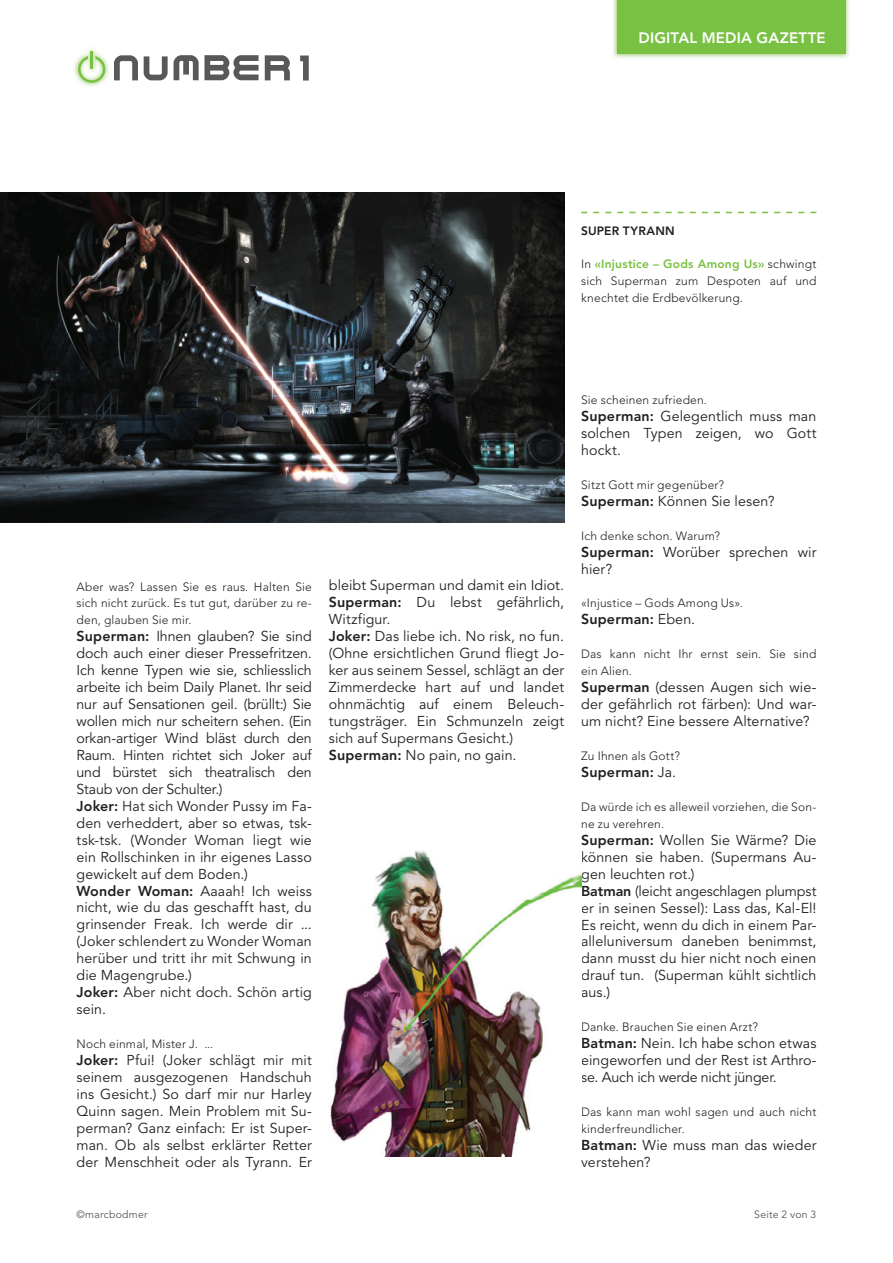
<style>
.page{position:relative;width:893px;height:1263px;background:#fff}
.page>*{position:absolute;margin:0;border:0;box-sizing:border-box;transform-origin:0 0}
.t1{font:800 15px "Avenir";letter-spacing:.01em;color:#fff}
.t2{font:14.25px/17px "Avenir";letter-spacing:.005em;color:#231f20}
.t3{font:800 14.25px "Avenir";letter-spacing:.015em;color:#231f20}
.t4{font:300 12px/17px "Avenir";letter-spacing:.015em;color:#231f20}
.t5{font:800 12px "Avenir";letter-spacing:.015em;color:#231f20}
.t6{font:10.5px "Avenir";letter-spacing:.02em;color:#57585a}
.s1{font-weight:800;color:#79c142}
.s2{font-weight:800}
.s3{font-weight:400}
</style>
<div class="page">
<svg style="left:581px;top:212px;width:235px;height:1px"></svg>
<svg style="left:114px;top:55px;width:24px;height:25px"></svg>
<svg style="left:144px;top:56px;width:24px;height:24px"></svg>
<svg style="left:265px;top:55px;width:25px;height:25px"></svg>
<svg style="left:174px;top:55px;width:85px;height:25px"></svg>
<img style="left:74px;top:59px;width:35px;height:28px">
<svg style="left:78px;top:49px;width:27px;height:34px"></svg>
<svg style="left:300px;top:56px;width:9px;height:25px"></svg>
<img style="left:0;top:192px;width:564px;height:331px">
<img style="left:613px;top:0;width:236px;height:58px">
<div style="left:617px;top:0;width:229px;height:54px;background:#79c142"></div>
<img style="left:330px;top:850px;width:251px;height:307px">
<p class="t1" style="left:638px;top:29px;width:189px">DIGITAL MEDIA GAZETTE</p>
<p class="t5" style="left:581px;top:223px;width:95px">SUPER TYRANN</p>
<p class="t4" style="left:581px;top:256px;width:237px;text-align:justify">In <span class="s1">«Injustice – Gods Among Us»</span> schwingt sich Superman zum Despoten auf und knechtet die Erdbevölkerung.</p>
<p class="t4" style="left:77px;top:578px;width:237px;text-align:justify">Aber was? Lassen Sie es raus. Halten Sie sich nicht zurück. Es tut gut, darüber zu re&shy;den, glauben Sie mir.</p>
<p class="t2" style="left:77px;top:628px;width:237px"><span class="s2">Superman:</span> Ihnen glauben? Sie sind doch auch einer dieser Pressefritzen.<br>Ich kenne Typen wie sie, schliesslich arbeite ich beim Daily Planet. Ihr seid nur auf Sensationen geil. (brüllt:) Sie wollen mich nur scheitern sehen. (Ein orkan-artiger Wind bläst durch den<br>Raum. Hinten richtet sich Joker auf und bürstet sich theatralisch den<br>Staub von der Schulter.)<br><span class="s2">Joker:</span> Hat sich Wonder Pussy im Fa&shy;den verheddert, aber so etwas, tsk&shy;tsk-tsk. (Wonder Woman liegt wie ein Rollschinken in ihr eigenes Lasso gewickelt auf dem Boden.)<br><span class="s2">Wonder Woman:</span> Aaaah! Ich weiss nicht, wie du das geschafft hast, du grinsender Freak. Ich werde dir ... (Joker schlendert zu Wonder Woman herüber und tritt ihr mit Schwung in die Magengrube.)<br><span class="s2">Joker:</span> Aber nicht doch. Schön artig sein.</p>
<p class="t4" style="left:77px;top:1035px;width:138px">Noch einmal, Mister J. ...</p>
<p class="t2" style="left:77px;top:1052px;width:237px;text-align:justify"><span class="s2">Joker:</span> Pfui! (Joker schlägt mir mit seinem ausgezogenen Handschuh ins Gesicht.) So darf mir nur Harley Quinn sagen. Mein Problem mit Su&shy;perman? Ganz einfach: Er ist Super&shy;man. Ob als selbst erklärter Retter der Menschheit oder als Tyrann. Er</p>
<p class="t2" style="left:329px;top:577px;width:237px">bleibt Superman und damit ein Idiot.<br><span class="s2">Superman:</span> Du lebst gefährlich,<br>Witzfigur.<br><span class="s2">Joker:</span> Das liebe ich. No risk, no fun. (Ohne ersichtlichen Grund fliegt Jo&shy;ker aus seinem Sessel, schlägt an der<br>Zimmerdecke hart auf und landet ohnmächtig auf einem Beleuch&shy;tungsträger. Ein Schmunzeln zeigt sich auf Supermans Gesicht.)<br><span class="s2">Superman:</span> No pain, no gain.</p>
<p class="t4" style="left:581px;top:391px;width:127px">Sie scheinen zufrieden.</p>
<p class="t2" style="left:581px;top:408px;width:237px;text-align:justify"><span class="s2">Superman:</span> Gelegentlich muss man solchen Typen zeigen, wo Gott hockt.</p>
<p class="t4" style="left:581px;top:476px;width:144px">Sitzt Gott mir gegenüber?</p>
<p class="t2" style="left:581px;top:493px;width:195px"><span class="s2">Superman:</span> Können Sie lesen?</p>
<p class="t4" style="left:581px;top:527px;width:140px">Ich denke schon. Warum?</p>
<p class="t2" style="left:581px;top:544px;width:237px"><span class="s2">Superman:</span> Worüber sprechen wir hier?</p>
<p class="t4" style="left:581px;top:595px;width:163px">«Injustice – Gods Among Us».</p>
<p class="t3" style="left:581px;top:611px;width:116px">Superman: <span class="s3">Eben.</span></p>
<p class="t4" style="left:581px;top:646px;width:237px">Das kann nicht Ihr ernst sein. Sie sind ein Alien.</p>
<p class="t2" style="left:581px;top:679px;width:237px;text-align:justify"><span class="s2">Superman</span> (dessen Augen sich wie&shy;der gefährlich rot färben): Und war&shy;um nicht? Eine bessere Alternative?</p>
<p class="t4" style="left:581px;top:747px;width:100px">Zu Ihnen als Gott?</p>
<p class="t3" style="left:581px;top:763px;width:96px">Superman: <span class="s3">Ja.</span></p>
<p class="t4" style="left:581px;top:798px;width:237px">Da würde ich es alleweil vorziehen, die Son&shy;ne zu verehren.</p>
<p class="t2" style="left:581px;top:832px;width:237px"><span class="s2">Superman:</span> Wollen Sie Wärme? Die können sie haben. (Supermans Au&shy;gen leuchten rot.)<br><span class="s2">Batman</span> (leicht angeschlagen plumpst er in seinen Sessel): Lass das, Kal-El!<br>Es reicht, wenn du dich in einem Par&shy;alleluniversum daneben benimmst, dann musst du hier nicht noch einen drauf tun. (Superman kühlt sichtlich aus.)</p>
<p class="t4" style="left:581px;top:1019px;width:178px">Danke. Brauchen Sie einen Arzt?</p>
<p class="t2" style="left:581px;top:1035px;width:237px;text-align:justify"><span class="s2">Batman:</span> Nein. Ich habe schon etwas eingeworfen und der Rest ist Arthro&shy;se. Auch ich werde nicht jünger.</p>
<p class="t4" style="left:581px;top:1103px;width:237px">Das kann man wohl sagen und auch nicht kinderfreundlicher.</p>
<p class="t2" style="left:581px;top:1137px;width:237px"><span class="s2">Batman:</span> Wie muss man das wieder verstehen?</p>
<p class="t6" style="left:77px;top:1208px;width:73px">©marcbodmer</p>
<p class="t6" style="left:754px;top:1208px;width:64px">Seite 2 von 3</p>
</div>
